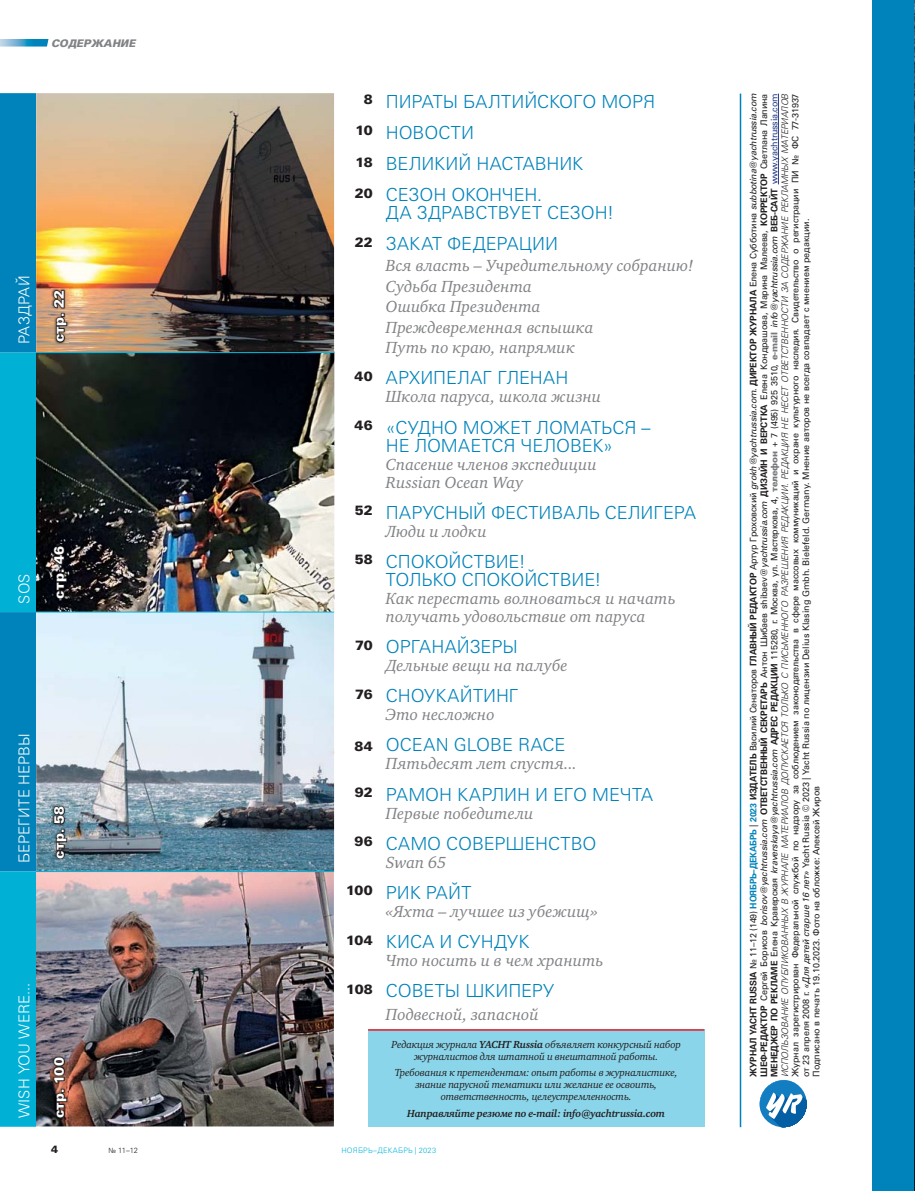
<style>
.page{position:relative;width:915px;height:1191px;background:#fff}
.page>*{position:absolute;margin:0;border:0;box-sizing:border-box;transform-origin:0 0}
.t1{font:18px/31.2px "Univers Light C";letter-spacing:-.01em;color:#0083ba}
.t2{font:18px "Univers Light C";letter-spacing:.01em;color:#0083ba}
.t3{font:italic 16.5px/20.5px "Charter C";letter-spacing:.005em;color:#808285}
.t4{font:15px "Univers Light C";letter-spacing:.005em;color:#fff}
.t5{font:13.5px "Univers Black C";letter-spacing:.015em;color:#fff}
.t6{font:italic 10.5px/12px "Charter C";letter-spacing:-.02em;color:#231f20;text-align:center}
.t7{font:italic 700 10.5px "Charter C";letter-spacing:-.02em;color:#231f20}
.t8{font:italic 10.5px "Univers Black C";color:#808285}
.t9{font:10.5px "Univers Black C";color:#231f20}
.t10{font:9px/10.5px "Univers C";letter-spacing:-.02em;color:#231f20;text-align:justify}
.t11{font:italic 9px "Univers Light C";letter-spacing:-.02em;color:#231f20}
.t12{font:7.5px "Univers Light C";letter-spacing:.03em;color:#00b5db}
.t13{font:7.5px "Univers Light C";color:#231f20}
.s1{font-family:"Univers Black C";font-size:13.5px;color:#231f20}
.s2{font-weight:700}
.s3{font-weight:700;color:#0083ba}
.s4{font-style:italic}
.s5{font-family:"Univers Black C";color:#77787b}
.s6{color:#243c87}
</style>
<div class="page">
<img style="left:36px;top:93px;width:298px;height:1033px">
<hr style="left:739px;top:94px;width:2px;height:1033px;background:#0083ba">
<img style="left:51px;top:288px;width:18px;height:56px">
<svg style="left:53px;top:289px;width:15px;height:54px"></svg>
<img style="left:51px;top:543px;width:18px;height:57px">
<svg style="left:52px;top:545px;width:16px;height:54px"></svg>
<img style="left:51px;top:804px;width:18px;height:56px">
<svg style="left:53px;top:783px;width:15px;height:76px"></svg>
<div style="left:368px;top:1029px;width:336px;height:98px;background:#8ad5ea"></div>
<hr style="left:368px;top:1029px;width:336px;height:1px;background:#ed1c24">
<svg style="left:0;top:93px;width:36px;height:1033px;background:#0099c7"></svg>
<hr style="left:36px;top:352px;width:298px;height:1px;background:#00b5db">
<hr style="left:36px;top:611px;width:298px;height:1px;background:#00b5db">
<hr style="left:36px;top:871px;width:298px;height:1px;background:#00b5db">
<img style="left:51px;top:1054px;width:18px;height:65px">
<div style="left:53px;top:1057px;width:12px;height:9px;border:2px solid #231f20;border-radius:50%"></div>
<svg style="left:53px;top:1058px;width:15px;height:61px"></svg>
<div style="left:872px;top:0;width:42px;height:1190px;background:#0083ba"></div>
<hr style="left:777px;top:94px;width:1px;height:90px;background:#243c87">
<svg style="left:759px;top:1080px;width:47px;height:47px"></svg>
<img style="left:0;top:39px;width:48px;height:8px">
<img style="left:914px;top:0;width:1px;height:1190px">
<h3 class="t4" style="left:19px;top:344px;width:70px;rotate:-90deg">РАЗДРАЙ</h3>
<h3 class="t4" style="left:19px;top:603px;width:31px;rotate:-90deg">SOS</h3>
<h3 class="t4" style="left:19px;top:863px;width:131px;rotate:-90deg">БЕРЕГИТЕ НЕРВЫ</h3>
<h3 class="t4" style="left:19px;top:1118px;width:136px;rotate:-90deg">WISH YOU WERE...</h3>
<p class="t8" style="left:51px;top:37px;width:86px">СОДЕРЖАНИЕ</p>
<h3 class="t5" style="left:54px;top:342px;width:54px;rotate:-90deg">стр. 22</h3>
<h3 class="t5" style="left:54px;top:598px;width:54px;rotate:-90deg">стр. 46</h3>
<h3 class="t5" style="left:54px;top:858px;width:54px;rotate:-90deg">стр. 58</h3>
<h3 class="t5" style="left:54px;top:1118px;width:63px;rotate:-90deg">стр. 100</h3>
<h1 class="t1" style="left:355px;top:88px;width:302px;text-indent:9px"><sup>8</sup> ПИРАТЫ БАЛТИЙСКОГО МОРЯ<br><sup>10</sup> НОВОСТИ<br><sup>18</sup> ВЕЛИКИЙ НАСТАВНИК<br><sup>20</sup> СЕЗОН ОКОНЧЕН.</h1>
<h1 class="t1" style="left:354px;top:199px;width:261px;text-indent:31px">ДА ЗДРАВСТВУЕТ СЕЗОН!<br><sup>22</sup> ЗАКАТ ФЕДЕРАЦИИ</h1>
<h2 class="t3" style="left:386px;top:255px;width:309px">Вся власть – Учредительному собранию!<br>Судьба Президента<br>Ошибка Президента<br>Преждевременная вспышка<br>Путь по краю, напрямик</h2>
<h1 class="t2" style="left:354px;top:371px;width:215px"><sup>40</sup> АРХИПЕЛАГ ГЛЕНАН</h1>
<h2 class="t3" style="left:386px;top:386px;width:217px">Школа паруса, школа жизни</h2>
<h1 class="t1" style="left:354px;top:420px;width:297px;line-height:18px;text-align:center"><sup>46</sup> «СУДНО МОЖЕТ ЛОМАТЬСЯ –<br>НЕ ЛОМАЕТСЯ ЧЕЛОВЕК»</h1>
<h2 class="t3" style="left:386px;top:455px;width:212px;line-height:18px">Спасение членов экспедиции<br>Russian Ocean Way</h2>
<h1 class="t1" style="left:355px;top:499px;width:343px"><sup>52</sup> ПАРУСНЫЙ ФЕСТИВАЛЬ СЕЛИГЕРА</h1>
<h2 class="t3" style="left:386px;top:521px;width:102px">Люди и лодки</h2>
<h1 class="t1" style="left:386px;top:554px;width:217px;line-height:18px;text-indent:-31px"><sup>58</sup> СПОКОЙСТВИЕ!<br>ТОЛЬКО СПОКОЙСТВИЕ!</h1>
<h2 class="t3" style="left:386px;top:589px;width:291px;line-height:18px">Как перестать волноваться и начать получать удовольствие от паруса</h2>
<h1 class="t1" style="left:355px;top:633px;width:164px"><sup>70</sup> ОРГАНАЙЗЕРЫ</h1>
<h2 class="t3" style="left:386px;top:655px;width:183px">Дельные вещи на палубе</h2>
<h1 class="t1" style="left:355px;top:682px;width:165px"><sup>76</sup> СНОУКАЙТИНГ</h1>
<h2 class="t3" style="left:386px;top:704px;width:110px">Это несложно</h2>
<h1 class="t1" style="left:354px;top:731px;width:212px"><span class="s1">84</span> OCEAN GLOBE RACE</h1>
<h2 class="t3" style="left:386px;top:753px;width:193px">Пятьдесят лет спустя...</h2>
<h1 class="t1" style="left:355px;top:781px;width:299px"><sup>92</sup> РАМОН КАРЛИН И ЕГО МЕЧТА</h1>
<h2 class="t3" style="left:386px;top:802px;width:149px">Первые победители</h2>
<h1 class="t1" style="left:354px;top:830px;width:243px"><sup>96</sup> САМО СОВЕРШЕНСТВО</h1>
<h2 class="t3" style="left:386px;top:851px;width:62px">Swan 65</h2>
<h1 class="t1" style="left:346px;top:879px;width:127px"><sup>100</sup> РИК РАЙТ</h1>
<h2 class="t3" style="left:386px;top:901px;width:213px">«Яхта – лучшее из убежищ»</h2>
<h1 class="t2" style="left:346px;top:935px;width:185px"><sup>104</sup> КИСА И СУНДУК</h1>
<h2 class="t3" style="left:386px;top:950px;width:219px">Что носить и в чем хранить</h2>
<h1 class="t1" style="left:346px;top:977px;width:209px"><sup>108</sup> СОВЕТЫ ШКИПЕРУ</h1>
<h2 class="t3" style="left:386px;top:1003px;width:154px">Подвесной, запасной</h2>
<p class="t6" style="left:391px;top:1038px;width:291px">Редакция журнала <span class="s2">YACHT Russia</span> объявляет конкурсный набор журналистов для штатной и внештатной работы.</p>
<p class="t6" style="left:394px;top:1066px;width:284px">Требования к претендентам: опыт работы в журналистике, знание парусной тематики или желание ее освоить, ответственность, целеустремленность.</p>
<p class="t7" style="left:407px;top:1109px;width:259px">Направляйте резюме по e-mail: info@yachtrussia.com</p>
<p class="t9" style="left:51px;top:1145px;width:9px">4</p>
<p class="t13" style="left:108px;top:1147px;width:31px">№ 11–12</p>
<p class="t12" style="left:341px;top:1147px;width:96px">НОЯБРЬ–ДЕКАБРЬ | 2023</p>
<p class="t10" style="left:749px;top:1077px;width:985px;rotate:-90deg"><span class="s2">ЖУРНАЛ YACHT RUSSIA</span> № 11–12 (149) <span class="s3">НОЯБРЬ–ДЕКАБРЬ</span> | <span class="s3">2023</span> <span class="s2">ИЗДАТЕЛЬ</span> Василий Сенаторов <span class="s2">ГЛАВНЫЙ РЕДАКТОР</span> Артур Гроховский <span class="s4">grokh@yachtrussia.com</span>. <span class="s2">ДИРЕКТОР ЖУРНАЛА</span> Елена Субботина <span class="s4">subbotina@yachtrussia.com </span><span class="s2">ШЕФ-РЕДАКТОР</span> Сергей Борисов <span class="s4">borisov@yachtrussia.com</span> <span class="s2">ОТВЕТСТВЕННЫЙ СЕКРЕТАРЬ</span> Антон Шибаев shibaev@<span class="s4">yachtrussia.com</span> <span class="s2">ДИЗАЙН И ВЕРСТКА</span> Елена Кондрашова, Марина Малеева, <span class="s2">КОРРЕКТОР</span> Светлана Лапина <span class="s2">МЕНЕДЖЕР ПО РЕКЛАМЕ</span> Елена Краверская <span class="s4">kraverskaya@yachtrussia.com</span> <span class="s2">АДРЕС РЕДАКЦИИ</span> 115280, г. Москва, ул. Мастеркова, 4, <span class="s5">телефон</span> + 7 (495) 925 3510, <span class="s5">e-mail</span> <span class="s4">info@yachtrussia.com</span> <span class="s2">ВЕБ-САЙТ</span> <span class="s6">www.yachtrussia.com</span></p>
<p class="t11" style="left:781px;top:1077px;width:985px;rotate:-90deg">ИСПОЛЬЗОВАНИЕ ОПУБЛИКОВАННЫХ В ЖУРНАЛЕ МАТЕРИАЛОВ ДОПУСКАЕТСЯ ТОЛЬКО С ПИСЬМЕННОГО РАЗРЕШЕНИЯ РЕДАКЦИИ. РЕДАКЦИЯ НЕ НЕСЕТ ОТВЕТСТВЕННОСТИ ЗА СОДЕРЖАНИЕ РЕКЛАМНЫХ МАТЕРИАЛОВ</p>
<p class="t10" style="left:791px;top:1077px;width:985px;text-align:left;rotate:-90deg">Журнал зарегистрирован Федеральной службой по надзору за соблюдением законодательства в сфере массовых коммуникаций и охране культурного наследия. Свидетельство о регистрации ПИ № ФС 77-31937 от 23 апреля 2008 г. <span class="s4">«Для детей старше 16 лет»</span> Yacht Russia © 2023 | Yacht Russia по лицензии Delius Klasing Gmbh. Bielefeld. Germany. Мнение авторов не всегда совпадает с мнением редакции.<br>Подписано в печать 19.10.2023. Фото на обложке: Алексей Жиров</p>
</div>
